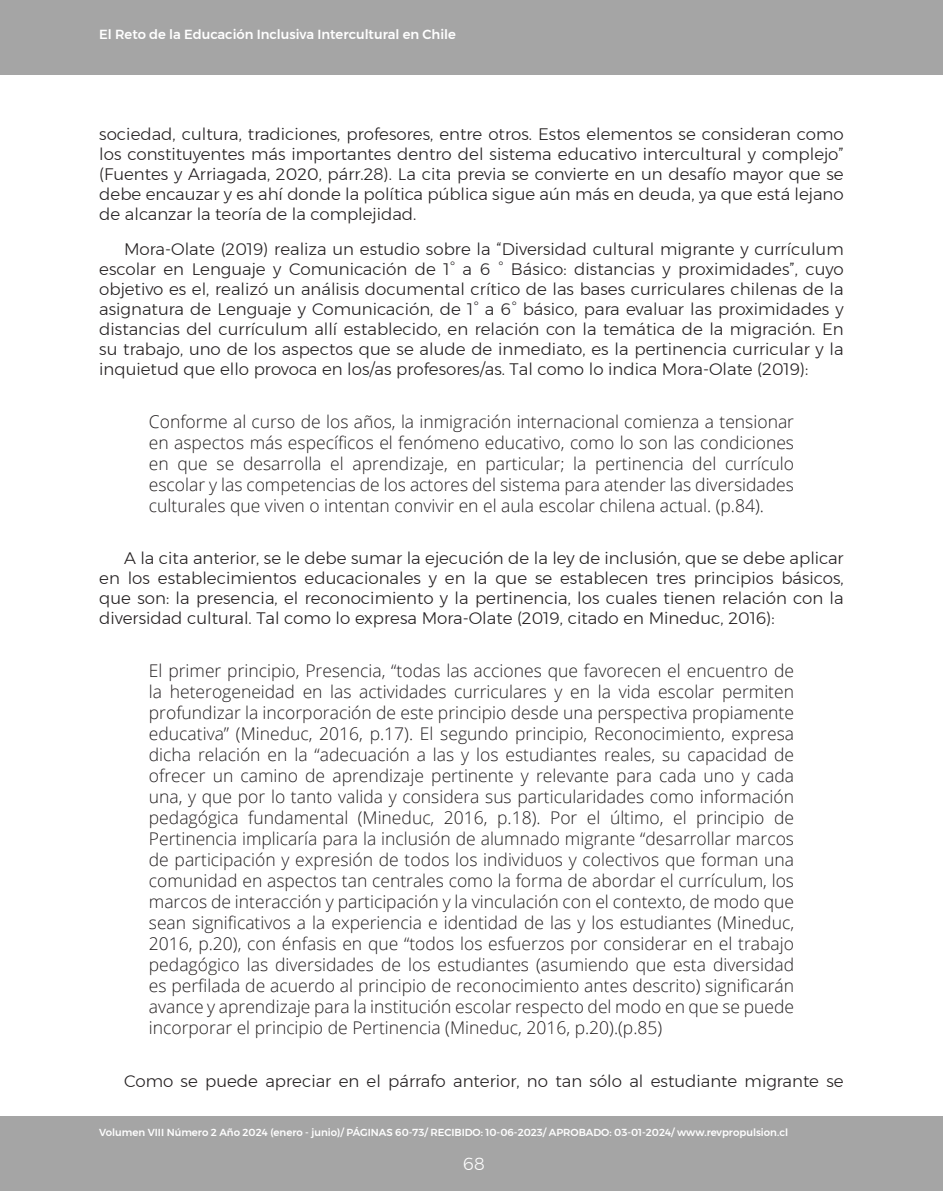
<style>
.page{position:relative;width:943px;height:1191px;background:#fff}
.page>*{position:absolute;margin:0;border:0;box-sizing:border-box;transform-origin:0 0}
._08_parrafo_cita_textual{font:300 17.5px/21px "Open Sans";color:#231f20;text-align:justify}
.t1{font:300 17.5px "Montserrat";color:#fff}
._07_parrafo_texto_articulo{font:300 16.62px/19.9px "Montserrat";color:#231f20;text-align:justify}
.t2{font:500 13.12px "Montserrat";color:#fff}
.t3{font:500 10.15px "Montserrat";color:#fff}
</style>
<div class="page">
<div style="left:0;top:0;width:943px;height:74px;background:#a5a5a5"></div>
<div style="left:0;top:1116px;width:943px;height:75px;background:#a5a5a5"></div>
<p class="t2" style="left:99px;top:24px;width:358px">El Reto de la Educación Inclusiva Intercultural en Chile</p>
<p class="_07_parrafo_texto_articulo" style="left:99px;top:124px;width:746px">sociedad, cultura, tradiciones, profesores, entre otros. Estos elementos se consideran como los constituyentes más importantes dentro del sistema educativo intercultural y complejo” (Fuentes y Arriagada, 2020, párr.28). La cita previa se convierte en un desafío mayor que se debe encauzar y es ahí donde la política pública sigue aún más en deuda, ya que está lejano de alcanzar la teoría de la complejidad.</p>
<p class="_07_parrafo_texto_articulo" style="left:99px;top:239px;width:746px;text-indent:25px">Mora-Olate (2019) realiza un estudio sobre la “Diversidad cultural migrante y currículum escolar en Lenguaje y Comunicación de 1° a 6 ° Básico: distancias y proximidades”, cuyo objetivo es el, realizó un análisis documental crítico de las bases curriculares chilenas de la asignatura de Lenguaje y Comunicación, de 1° a 6° básico, para evaluar las proximidades y distancias del currículum allí establecido, en relación con la temática de la migración. En su trabajo, uno de los aspectos que se alude de inmediato, es la pertinencia curricular y la inquietud que ello provoca en los/as profesores/as. Tal como lo indica Mora-Olate (2019):</p>
<p class="_08_parrafo_cita_textual" style="left:149px;top:410px;width:646px">Conforme al curso de los años, la inmigración internacional comienza a tensionar en aspectos más específicos el fenómeno educativo, como lo son las condiciones en que se desarrolla el aprendizaje, en particular; la pertinencia del currículo escolar y las competencias de los actores del sistema para atender las diversidades culturales que viven o intentan convivir en el aula escolar chilena actual. (p.84).</p>
<p class="_07_parrafo_texto_articulo" style="left:99px;top:548px;width:746px;text-indent:25px">A la cita anterior, se le debe sumar la ejecución de la ley de inclusión, que se debe aplicar en los establecimientos educacionales y en la que se establecen tres principios básicos, que son: la presencia, el reconocimiento y la pertinencia, los cuales tienen relación con la diversidad cultural. Tal como lo expresa Mora-Olate (2019, citado en Mineduc, 2016):</p>
<p class="_08_parrafo_cita_textual" style="left:149px;top:660px;width:646px">El primer principio, Presencia, “todas las acciones que favorecen el encuentro de la heterogeneidad en las actividades curriculares y en la vida escolar permiten profundizar la incorporación de este principio desde una perspectiva propiamente educativa” (Mineduc, 2016, p.17). El segundo principio, Reconocimiento, expresa dicha relación en la “adecuación a las y los estudiantes reales, su capacidad de ofrecer un camino de aprendizaje pertinente y relevante para cada uno y cada una, y que por lo tanto valida y considera sus particularidades como información pedagógica fundamental (Mineduc, 2016, p.18). Por el último, el principio de Pertinencia implicaría para la inclusión de alumnado migrante “desarrollar marcos de participación y expresión de todos los individuos y colectivos que forman una comunidad en aspectos tan centrales como la forma de abordar el currículum, los marcos de interacción y participación y la vinculación con el contexto, de modo que sean significativos a la experiencia e identidad de las y los estudiantes (Mineduc, 2016, p.20), con énfasis en que “todos los esfuerzos por considerar en el trabajo pedagógico las diversidades de los estudiantes (asumiendo que esta diversidad es perfilada de acuerdo al principio de reconocimiento antes descrito) significarán avance y aprendizaje para la institución escolar respecto del modo en que se puede incorporar el principio de Pertinencia (Mineduc, 2016, p.20).(p.85)</p>
<p class="_07_parrafo_texto_articulo" style="left:124px;top:1070px;width:721px">Como se puede apreciar en el párrafo anterior, no tan sólo al estudiante migrante se</p>
<p class="t3" style="left:99px;top:1124px;width:690px">Volumen VIII Número 2 Año 2024 (enero - junio)/ PÁGINAS 60-73/ RECIBIDO: 10-06-2023/ APROBADO: 03-01-2024/ www.revpropulsion.cl</p>
<p class="t1" style="left:463px;top:1150px;width:24px">68</p>
</div>
